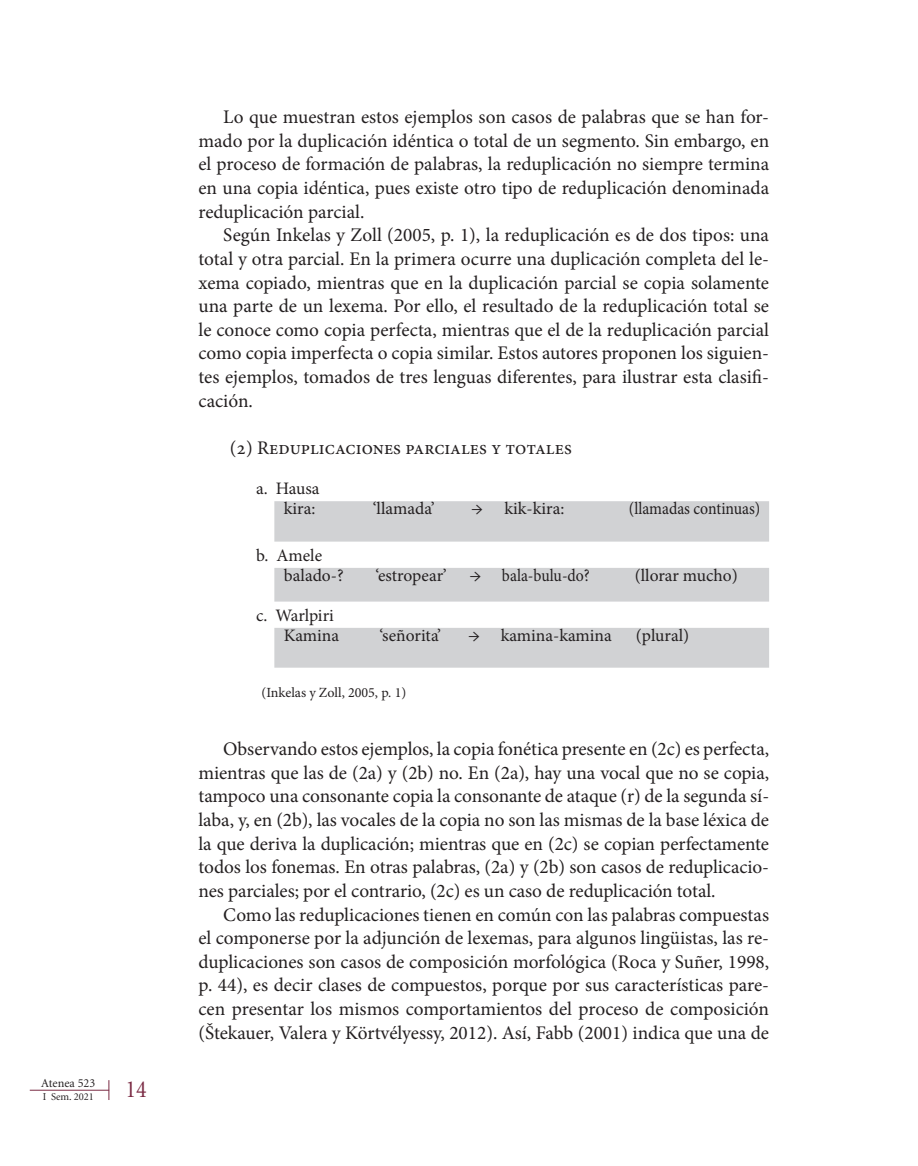
<style>
.page{position:relative;width:918px;height:1166px;background:#fff}
.page>*{position:absolute;margin:0;border:0;box-sizing:border-box;transform-origin:0 0}
.t1{font:24.5px "Minion";color:#7a2a43;scale:.9 1}
.t2{font:19.25px/23.6px "Minion Pro";letter-spacing:-.005em;color:#231f20;text-align:justify}
.t3{font:17.5px/19.8px "Minion Pro";letter-spacing:-.01em;color:#231f20;text-align:right}
.t4{font:17.5px "Minion Pro";letter-spacing:-.01em;color:#231f20;scale:.9 1}
.t5{font:14px "Minion Pro";color:#231f20}
.t6{font:12.25px "Minion";color:#231f20}
.t7{font:10.5px "Minion";color:#231f20}
</style>
<div class="page">
<hr style="left:30px;top:1090px;width:79px;height:1px;background:#7a2a43">
<svg style="left:109px;top:1080px;width:1px;height:20px"></svg>
<div style="left:274px;top:501px;width:495px;height:41px;background:#d1d2d4"></div>
<div style="left:274px;top:568px;width:495px;height:33px;background:#d1d2d4"></div>
<div style="left:274px;top:628px;width:495px;height:40px;background:#d1d2d4"></div>
<p class="t6" style="left:41px;top:1077px;width:56px">Atenea 523</p>
<p class="t7" style="left:43px;top:1091px;width:53px">I Sem. 2021</p>
<p class="t1" style="left:126px;top:1077px;width:25px">14</p>
<p class="t2" style="left:198px;top:105px;width:572px;text-indent:25px">Lo que muestran estos ejemplos son casos de palabras que se han for&shy;mado por la duplicación idéntica o total de un segmento. Sin embargo, en el proceso de formación de palabras, la reduplicación no siempre termina en una copia idéntica, pues existe otro tipo de reduplicación denominada reduplicación parcial.</p>
<p class="t2" style="left:198px;top:223px;width:572px;text-indent:25px">Según Inkelas y Zoll (2005, p. 1), la reduplicación es de dos tipos: una total y otra parcial. En la primera ocurre una duplicación completa del le&shy;xema copiado, mientras que en la duplicación parcial se copia solamente una parte de un lexema. Por ello, el resultado de la reduplicación total se le conoce como copia perfecta, mientras que el de la reduplicación parcial como copia imperfecta o copia similar. Estos autores proponen los siguien&shy;tes ejemplos, tomados de tres lenguas diferentes, para ilustrar esta clasifi&shy;cación.</p>
<p class="t2" style="left:230px;top:436px;width:343px">(2) Reduplicaciones parciales y totales</p>
<p class="t3" style="left:256px;top:479px;width:65px">a. Hausa kira:</p>
<p class="t3" style="left:373px;top:498px;width:63px">‘llamada’</p>
<p class="t3" style="left:471px;top:498px;width:95px">→ kik-kira:</p>
<p class="t4" style="left:629px;top:497px;width:148px">(llamadas continuas)</p>
<p class="t3" style="left:284px;top:545px;width:61px;text-align:left;text-indent:-28px">b. Amele balado-?</p>
<p class="t3" style="left:256px;top:605px;width:84px">c. Warlpiri<br>Kamina</p>
<p class="t3" style="left:376px;top:565px;width:73px">‘estropear’</p>
<p class="t3" style="left:470px;top:565px;width:122px">→ bala-bulu-do?</p>
<p class="t3" style="left:634px;top:565px;width:105px">(llorar mucho)</p>
<p class="t3" style="left:379px;top:625px;width:63px">‘señorita’</p>
<p class="t3" style="left:468px;top:625px;width:145px">→ kamina-kamina</p>
<p class="t3" style="left:636px;top:625px;width:55px">(plural)</p>
<p class="t5" style="left:261px;top:683px;width:146px">(Inkelas y Zoll, 2005, p. 1)</p>
<p class="t2" style="left:198px;top:737px;width:572px;text-indent:25px">Observando estos ejemplos, la copia fonética presente en (2c) es perfecta, mientras que las de (2a) y (2b) no. En (2a), hay una vocal que no se copia, tampoco una consonante copia la consonante de ataque (r) de la segunda sí&shy;laba, y, en (2b), las vocales de la copia no son las mismas de la base léxica de la que deriva la duplicación; mientras que en (2c) se copian perfectamente todos los fonemas. En otras palabras, (2a) y (2b) son casos de reduplicacio&shy;nes parciales; por el contrario, (2c) es un caso de reduplicación total.</p>
<p class="t2" style="left:198px;top:903px;width:572px;text-indent:25px">Como las reduplicaciones tienen en común con las palabras compuestas el componerse por la adjunción de lexemas, para algunos lingüistas, las re&shy;duplicaciones son casos de composición morfológica (Roca y Suñer, 1998, p. 44), es decir clases de compuestos, porque por sus características pare&shy;cen presentar los mismos comportamientos del proceso de composición (Štekauer, Valera y Körtvélyessy, 2012). Así, Fabb (2001) indica que una de</p>
</div>
